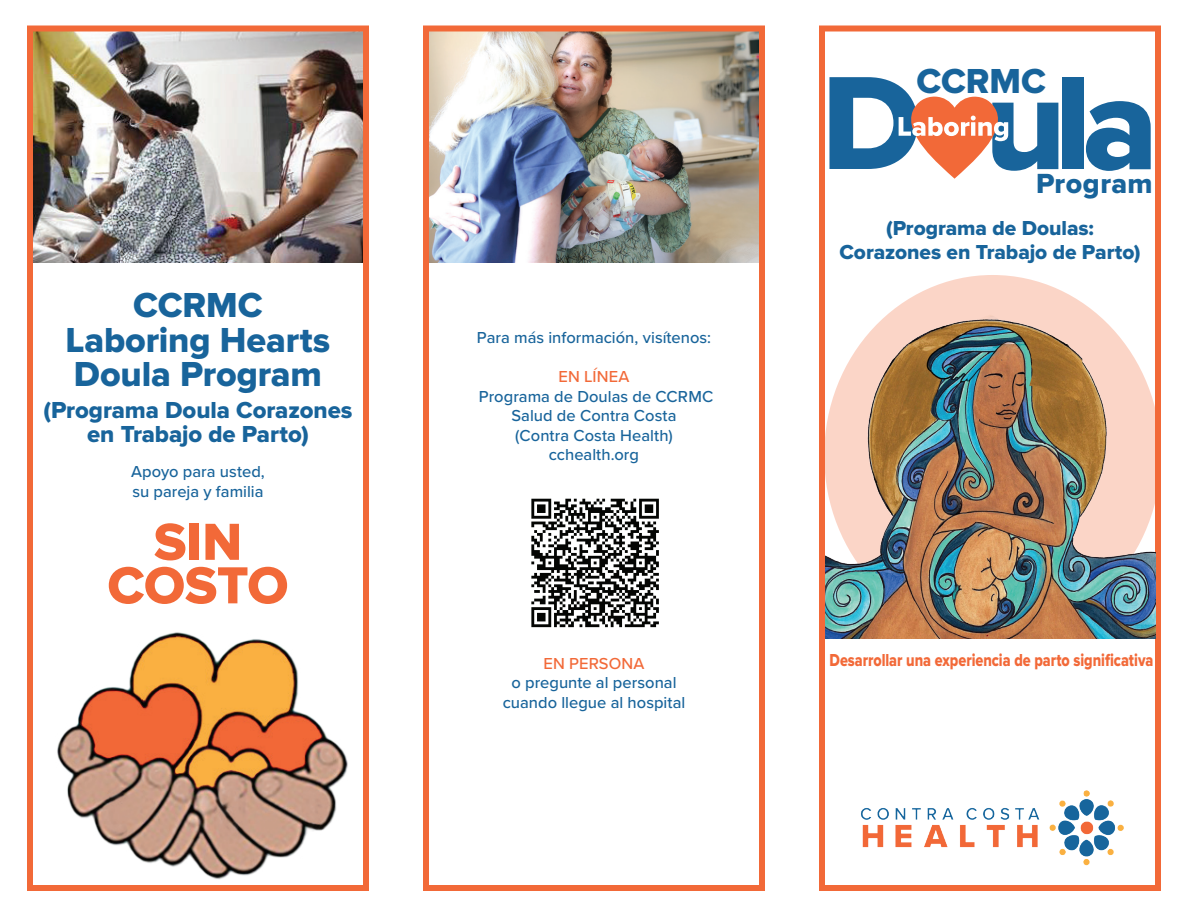
<style>
.page{position:relative;width:1188px;height:918px;background:#fff}
.page>*{position:absolute;margin:0;border:0;box-sizing:border-box;transform-origin:0 0}
.t1{font:137.7px "Proxima Nova Extrabld";color:#18649b}
.t2{font:54px/43.5px "Proxima Nova Extrabld";letter-spacing:-.01em;color:#f26938;text-align:center}
.t3{font:36px/34.5px "Proxima Nova Extrabld";letter-spacing:-.005em;color:#18649b;text-align:center}
.t4{font:28.65px "Proxima Nova Extrabld";letter-spacing:.015em;color:#18649b}
.t5{font:24px/24px "Proxima Nova Extrabld";letter-spacing:-.005em;color:#18649b;text-align:center}
.t6{font:21px/24px "Proxima Nova Extrabld";letter-spacing:-.005em;color:#18649b;text-align:center}
.t7{font:18px "Proxima Nova Extrabld";color:#f26938;scale:.8 1}
.t8{font:500 16.5px/19.5px "Proxima Nova";color:#18649b;text-align:center}
.t9{font:500 16.5px "Proxima Nova";letter-spacing:.01em;color:#f26938}
</style>
<div class="page">
<div style="left:824px;top:275px;width:337px;height:361px;background:#fbd5c7;border-radius:50%"></div>
<img style="left:34px;top:33px;width:328px;height:229px">
<img style="left:430px;top:33px;width:328px;height:230px">
<div style="left:819px;top:26px;width:342px;height:865px;border:6px solid #f26938"></div>
<div style="left:423px;top:26px;width:342px;height:865px;border:6px solid #f26938"></div>
<div style="left:27px;top:26px;width:342px;height:865px;border:6px solid #f26938"></div>
<img style="left:861px;top:790px;width:263px;height:76px">
<img style="left:826px;top:306px;width:330px;height:332px">
<img style="left:47px;top:625px;width:319px;height:264px">
<img style="left:531px;top:498px;width:128px;height:130px">
<svg style="left:911px;top:96px;width:87px;height:83px"></svg>
<h3 class="t3" style="left:66px;top:289px;width:266px">CCRMC<br>Laboring Hearts<br>Doula Program</h3>
<h3 class="t5" style="left:44px;top:398px;width:310px">(Programa Doula Corazones en Trabajo de Parto)</h3>
<p class="t8" style="left:131px;top:462px;width:135px;text-align:left">Apoyo para usted, su pareja y familia</p>
<h2 class="t2" style="left:107px;top:522px;width:183px">SIN<br>COSTO</h2>
<p class="t8" style="left:477px;top:328px;width:236px">Para más información, visítenos:</p>
<p class="t9" style="left:558px;top:367px;width:73px">EN LÍNEA</p>
<p class="t8" style="left:479px;top:387px;width:236px">Programa de Doulas de CCRMC<br>Salud de Contra Costa<br>(Contra Costa Health) cchealth.org</p>
<p class="t9" style="left:544px;top:654px;width:102px">EN PERSONA</p>
<p class="t8" style="left:503px;top:673px;width:184px">o pregunte al personal cuando llegue al hospital</p>
<h3 class="t3" style="left:917px;top:65px;width:131px">CCRMC</h3>
<h1 class="t1" style="left:821px;top:44px;width:339px">D ula</h1>
<h3 class="t4" style="left:1036px;top:167px;width:118px">Program</h3>
<p class="t6" style="left:839px;top:216px;width:303px">(Programa de Doulas:<br>Corazones en Trabajo de Parto)</p>
<p class="t7" style="left:830px;top:650px;width:406px">Desarrollar una experiencia de parto significativa</p>
</div>
